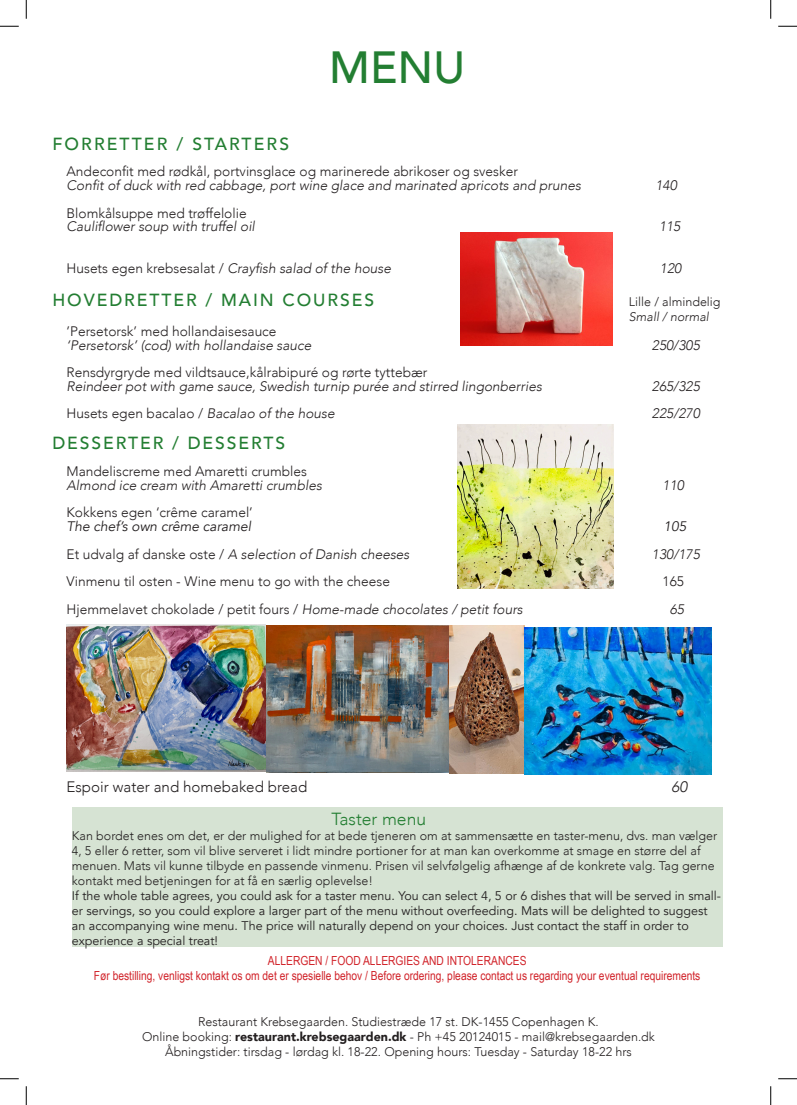
<style>
.page{position:relative;width:797px;height:1105px;background:#fff}
.page>*{position:absolute;margin:0;border:0;box-sizing:border-box;transform-origin:0 0}
.t1{font:500 45px "Avenir";color:#237e32}
.t2{font:500 17.5px "Avenir";letter-spacing:.11em;color:#237e32}
.t3{font:300 17.5px "Avenir";color:#237e32}
.t4{font:300 15.12px "Avenir";color:#231f20}
.t5{font:italic 300 15.12px "Avenir";color:#231f20}
.t6{font:300 13.75px "Avenir";color:#231f20}
.t7{font:italic 300 13.75px "Avenir";color:#231f20}
.t8{font:italic 13.75px "Avenir";color:#231f20}
.t9{font:300 12.5px/15px "Avenir";color:#231f20}
.t10{font:12.5px/15px "Avenir";color:#231f20}
.t11{font:12.5px "Arial Narrow";color:#d1232a}
.t12{font:italic 300 12.5px "Avenir";color:#231f20}
.s1{font-style:normal}
.s2{font-style:italic}
.s3{font-weight:900}
</style>
<div class="page">
<div style="left:72px;top:807px;width:650px;height:140px;background:#d6e3d3"></div>
<img style="left:457px;top:425px;width:157px;height:163px">
<img style="left:461px;top:232px;width:151px;height:113px">
<img style="left:67px;top:625px;width:457px;height:148px">
<img style="left:524px;top:627px;width:188px;height:147px">
<svg style="left:0;top:25px;width:19px;height:2px"></svg>
<svg style="left:778px;top:25px;width:19px;height:2px"></svg>
<svg style="left:0;top:1078px;width:19px;height:1px"></svg>
<svg style="left:778px;top:1078px;width:19px;height:1px"></svg>
<svg style="left:25px;top:0;width:2px;height:19px"></svg>
<svg style="left:25px;top:1086px;width:2px;height:19px"></svg>
<svg style="left:770px;top:0;width:1px;height:19px"></svg>
<svg style="left:770px;top:1086px;width:1px;height:19px"></svg>
<p class="t2" style="left:52px;top:129px;width:238px">FORRETTER / STARTERS</p>
<p class="t1" style="left:329px;top:28px;width:137px">MENU</p>
<p class="t6" style="left:67px;top:163px;width:453px">Andeconfit med rødkål, portvinsglace og marinerede abrikoser og svesker</p>
<p class="t7" style="left:67px;top:177px;width:516px">Confit of duck with red cabbage, port wine glace and marinated apricots and prunes</p>
<p class="t7" style="left:655px;top:177px;width:23px">140</p>
<p class="t6" style="left:67px;top:205px;width:182px">Blomkålsuppe med trøffelolie</p>
<p class="t7" style="left:67px;top:218px;width:190px">Cauliflower soup with truffel oil</p>
<p class="t7" style="left:659px;top:218px;width:23px">115</p>
<p class="t7" style="left:67px;top:260px;width:326px"><span class="s1">Husets egen krebsesalat /</span> Crayfish salad of the house</p>
<p class="t7" style="left:660px;top:260px;width:23px">120</p>
<p class="t2" style="left:52px;top:284px;width:323px">HOVEDRETTER / MAIN COURSES</p>
<p class="t9" style="left:629px;top:295px;width:93px">Lille / almindelig</p>
<p class="t12" style="left:629px;top:310px;width:81px">Small / normal</p>
<p class="t6" style="left:67px;top:323px;width:211px">’Persetorsk’ med hollandaisesauce</p>
<p class="t7" style="left:67px;top:337px;width:246px">‘Persetorsk’ (cod) with hollandaise sauce</p>
<p class="t7" style="left:652px;top:337px;width:49px">250/305</p>
<p class="t6" style="left:67px;top:364px;width:362px">Rensdyrgryde med vildtsauce,kålrabipuré og rørte tyttebær</p>
<p class="t7" style="left:67px;top:378px;width:477px">Reindeer pot with game sauce, Swedish turnip purée and stirred lingonberries</p>
<p class="t7" style="left:652px;top:378px;width:49px">265/325</p>
<p class="t6" style="left:67px;top:405px;width:270px">Husets egen bacalao / <span class="s2">Bacalao of the house</span></p>
<p class="t7" style="left:652px;top:405px;width:49px">225/270</p>
<p class="t2" style="left:52px;top:428px;width:234px">DESSERTER / DESSERTS</p>
<p class="t6" style="left:67px;top:463px;width:242px">Mandeliscreme med Amaretti crumbles</p>
<p class="t7" style="left:67px;top:477px;width:257px">Almond ice cream with Amaretti crumbles</p>
<p class="t7" style="left:662px;top:477px;width:23px">110</p>
<p class="t6" style="left:67px;top:504px;width:188px">Kokkens egen ‘crême caramel’</p>
<p class="t8" style="left:67px;top:518px;width:186px">The chef’s own crême caramel</p>
<p class="t8" style="left:663px;top:518px;width:24px">105</p>
<p class="t7" style="left:67px;top:546px;width:344px"><span class="s1">Et udvalg af danske oste /</span> A selection of Danish cheeses</p>
<p class="t7" style="left:652px;top:546px;width:49px">130/175</p>
<p class="t6" style="left:67px;top:573px;width:325px">Vinmenu til osten - Wine menu to go with the cheese</p>
<p class="t6" style="left:662px;top:573px;width:23px">165</p>
<p class="t6" style="left:67px;top:601px;width:458px">Hjemmelavet chokolade / petit fours / <span class="s2">Home-made chocolates / petit fours</span></p>
<p class="t7" style="left:669px;top:601px;width:16px">65</p>
<p class="t4" style="left:67px;top:778px;width:242px">Espoir water and homebaked bread</p>
<p class="t5" style="left:671px;top:778px;width:17px">60</p>
<p class="t3" style="left:331px;top:808px;width:96px">Taster menu</p>
<p class="t9" style="left:72px;top:828px;width:647px">Kan bordet enes om det, er der mulighed for at bede tjeneren om at sammensætte en taster-menu, dvs. man vælger 4, 5 eller 6 retter, som vil blive serveret i lidt mindre portioner for at man kan overkomme at smage en større del af menuen. Mats vil kunne tilbyde en passende vinmenu. Prisen vil selvfølgelig afhænge af de konkrete valg. Tag gerne kontakt med betjeningen for at få en særlig oplevelse!</p>
<p class="t10" style="left:72px;top:888px;width:650px">If the whole table agrees, you could ask for a taster menu. You can select 4, 5 or 6 dishes that will be served in small&shy;er servings, so you could explore a larger part of the menu without overfeeding. Mats will be delighted to suggest an accompanying wine menu. The price will naturally depend on your choices. Just contact the staff in order to experience a special treat!</p>
<p class="t11" style="left:268px;top:951px;width:260px">ALLERGEN / FOOD ALLERGIES AND INTOLERANCES</p>
<p class="t11" style="left:94px;top:966px;width:608px">Før bestilling, venligst kontakt os om det er spesielle behov / Before ordering, please contact us regarding your eventual requirements</p>
<p class="t9" style="left:198px;top:1014px;width:402px">Restaurant Krebsegaarden. Studiestræde 17 st. DK-1455 Copenhagen K.</p>
<p class="t9" style="left:142px;top:1029px;width:514px">Online booking: <span class="s3">restaurant.krebsegaarden.dk</span> - Ph +45 20124015 - mail@krebsegaarden.dk</p>
<p class="t9" style="left:165px;top:1044px;width:468px">Åbningstider: tirsdag - lørdag kl. 18-22. Opening hours: Tuesday - Saturday 18-22 hrs</p>
</div>
